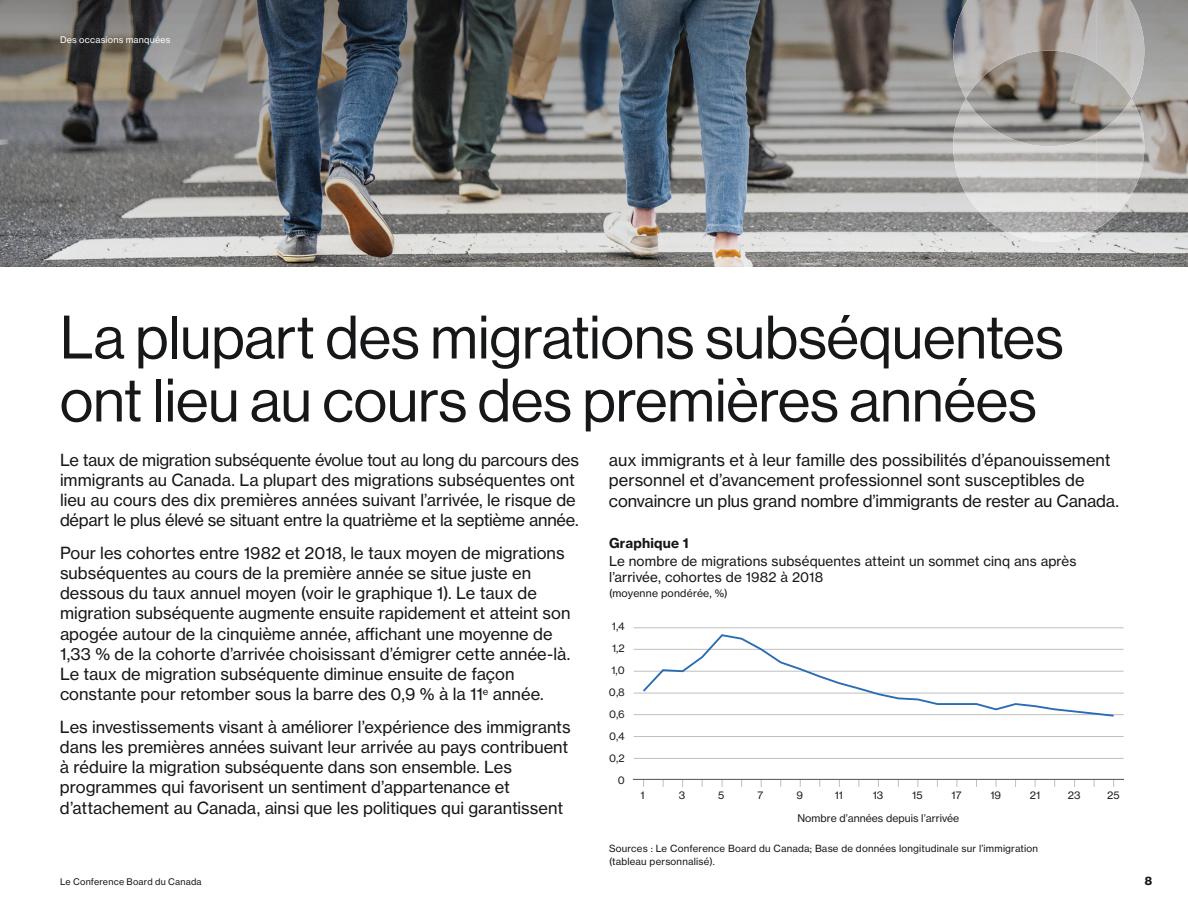
<style>
.page{position:relative;width:1188px;height:918px;background:#fff}
.page>*{position:absolute;margin:0;border:0;box-sizing:border-box;transform-origin:0 0}
.t1{font:60px/63px "N Haas Grotesk DS Pro 55 Rg";color:#161719}
.t2{font:16.5px/20.2px "N Haas Grotesk TX Pro 55 Rg";color:#161719}
.t3{font:13.5px/16.5px "N Haas Grotesk TX Pro 55 Rg";letter-spacing:.01em;color:#161719}
.t4{font:13.5px "N Haas Grotesk TX Pro 75 Bd";letter-spacing:.015em;color:#161719}
.t5{font:12px "N Haas Grotesk DS Pro 75 Bd";color:#161719}
.t6{font:10.5px "N Haas Grotesk TX Pro 55 Rg";color:#211d1e}
.t7{font:10.5px "N Haas Grotesk TX Pro 55 Rg";letter-spacing:.02em;color:#161719}
.t8{font:9.75px/12.8px "N Haas Grotesk TX Pro 55 Rg";letter-spacing:.02em;color:#161719}
.t9{font:9px "N Haas Grotesk TX Pro 55 Rg";letter-spacing:.02em;color:#161719}
.t10{font:9px "N Haas Grotesk TX Pro 55 Rg";letter-spacing:.025em;color:#fff}
</style>
<div class="page">
<img style="left:0;top:0;width:1188px;height:267px">
<img style="left:953px;top:0;width:144px;height:242px">
<img style="left:1096px;top:0;width:48px;height:229px">
<hr style="left:634px;top:628px;width:490px;height:1px;background:#bfbfbf">
<hr style="left:634px;top:649px;width:490px;height:1px;background:#bfbfbf">
<hr style="left:634px;top:671px;width:490px;height:1px;background:#bfbfbf">
<hr style="left:634px;top:693px;width:490px;height:1px;background:#bfbfbf">
<hr style="left:634px;top:714px;width:490px;height:1px;background:#bfbfbf">
<hr style="left:634px;top:736px;width:490px;height:1px;background:#bfbfbf">
<hr style="left:634px;top:758px;width:490px;height:1px;background:#bfbfbf">
<hr style="left:633px;top:779px;width:491px;height:1px;background:#626363">
<svg style="left:641px;top:634px;width:475px;height:83px"></svg>
<p class="t10" style="left:60px;top:34px;width:112px">Des occasions manquées</p>
<h1 class="t1" style="left:60px;top:306px;width:1005px">La plupart des migrations subséquentes ont lieu au cours des premières années</h1>
<p class="t2" style="left:60px;top:450px;width:520px">Le taux de migration subséquente évolue tout au long du parcours des immigrants au Canada. La plupart des migrations subséquentes ont lieu au cours des dix premières années suivant l’arrivée, le risque de départ le plus élevé se situant entre la quatrième et la septième année.</p>
<p class="t2" style="left:60px;top:543px;width:512px">Pour les cohortes entre 1982 et 2018, le taux moyen de migrations subséquentes au cours de la première année se situe juste en dessous du taux annuel moyen (voir le graphique 1). Le taux de migration subséquente augmente ensuite rapidement et atteint son apogée autour de la cinquième année, affichant une moyenne de 1,33 % de la cohorte d’arrivée choisissant d’émigrer cette année-là.<br>Le taux de migration subséquente diminue ensuite de façon constante pour retomber sous la barre des 0,9 % à la 11<sup>e</sup> année.</p>
<p class="t2" style="left:60px;top:717px;width:512px">Les investissements visant à améliorer l’expérience des immigrants dans les premières années suivant leur arrivée au pays contribuent à réduire la migration subséquente dans son ensemble. Les programmes qui favorisent un sentiment d’appartenance et d’attachement au Canada, ainsi que les politiques qui garantissent</p>
<p class="t2" style="left:609px;top:449px;width:512px;line-height:20.7px">aux immigrants et à leur famille des possibilités d’épanouissement personnel et d’avancement professionnel sont susceptibles de convaincre un plus grand nombre d’immigrants de rester au Canada.</p>
<p class="t4" style="left:609px;top:534px;width:81px">Graphique 1</p>
<p class="t3" style="left:609px;top:553px;width:469px">Le nombre de migrations subséquentes atteint un sommet cinq ans après l’arrivée, cohortes de 1982 à 2018</p>
<p class="t7" style="left:609px;top:587px;width:120px">(moyenne pondérée, %)</p>
<p class="t6" style="left:612px;top:620px;width:14px">1,4</p>
<p class="t6" style="left:612px;top:642px;width:14px">1,2</p>
<p class="t6" style="left:611px;top:664px;width:15px">1,0</p>
<p class="t6" style="left:609px;top:686px;width:17px">0,8</p>
<p class="t6" style="left:609px;top:708px;width:17px">0,6</p>
<p class="t6" style="left:609px;top:730px;width:17px">0,4</p>
<p class="t6" style="left:609px;top:751px;width:17px">0,2</p>
<p class="t6" style="left:618px;top:773px;width:9px">0</p>
<p class="t6" style="left:641px;top:789px;width:6px">1</p>
<p class="t6" style="left:679px;top:789px;width:8px">3</p>
<p class="t6" style="left:718px;top:789px;width:8px">5</p>
<p class="t6" style="left:758px;top:789px;width:7px">7</p>
<p class="t6" style="left:796px;top:789px;width:8px">9</p>
<p class="t6" style="left:835px;top:789px;width:10px">11</p>
<p class="t6" style="left:873px;top:789px;width:12px">13</p>
<p class="t6" style="left:912px;top:789px;width:12px">15</p>
<p class="t6" style="left:952px;top:789px;width:11px">17</p>
<p class="t6" style="left:990px;top:789px;width:12px">19</p>
<p class="t6" style="left:1030px;top:789px;width:12px">21</p>
<p class="t6" style="left:1068px;top:789px;width:14px">23</p>
<p class="t6" style="left:1107px;top:789px;width:14px">25</p>
<p class="t6" style="left:798px;top:812px;width:163px">Nombre d’années depuis l’arrivée</p>
<p class="t8" style="left:609px;top:842px;width:430px">Sources : Le Conference Board du Canada; Base de données longitudinale sur l’immigration (tableau personnalisé).</p>
<p class="t9" style="left:60px;top:876px;width:143px">Le Conference Board du Canada</p>
<p class="t5" style="left:1145px;top:874px;width:9px">8</p>
</div>
